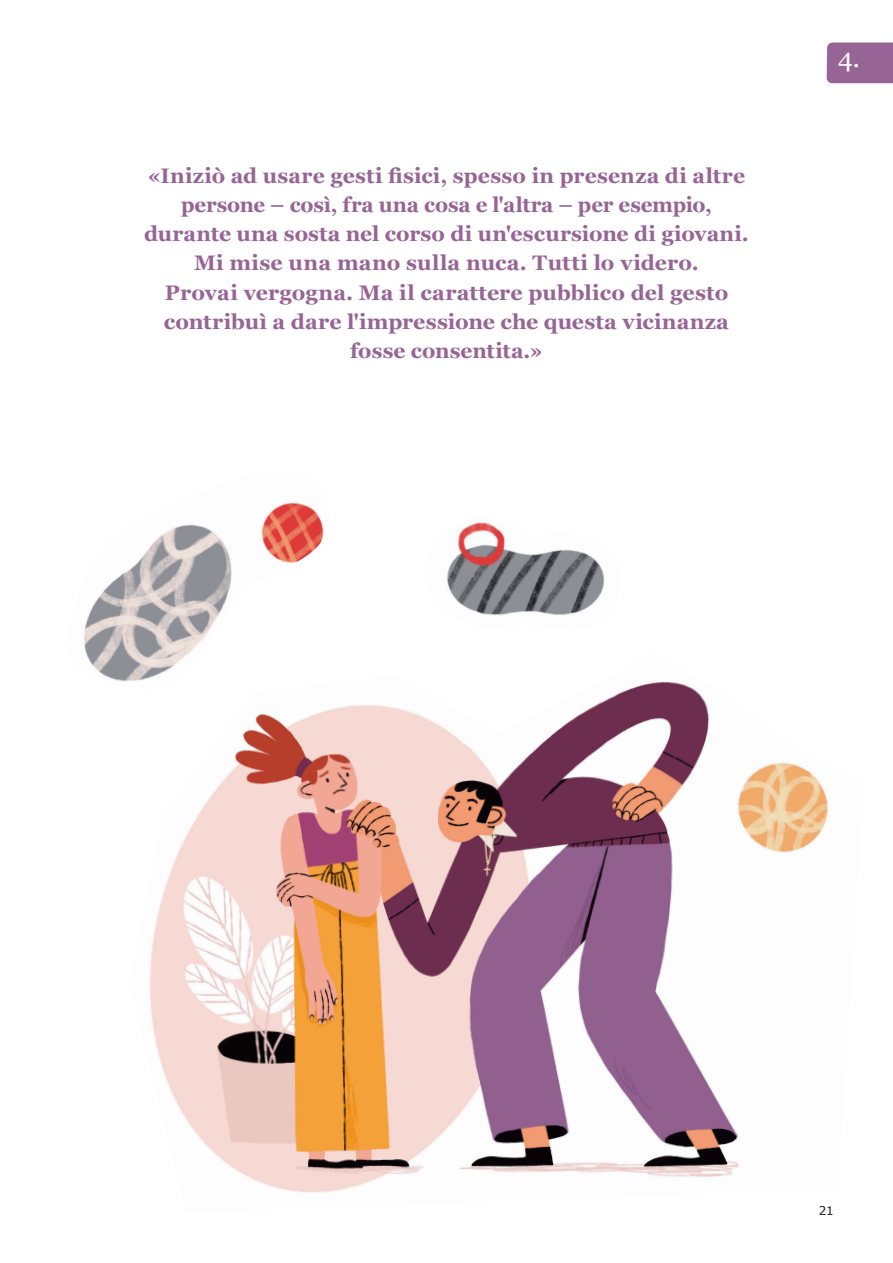
<style>
.page{position:relative;width:893px;height:1263px;background:#fff}
.page>*{position:absolute;margin:0;border:0;box-sizing:border-box;transform-origin:0 0}
.t1{font:26.1px "Georgia";color:#fff}
.t2{font:700 21px/29.2px "Georgia";letter-spacing:.005em;color:#976595;text-align:center}
.t3{font:12px "Verdana";color:#231f20}
</style>
<div class="page">
<img style="left:150px;top:681px;width:679px;height:512px">
<img style="left:446px;top:522px;width:159px;height:94px">
<img style="left:84px;top:502px;width:250px;height:197px">
<div style="left:826px;top:42px;width:67px;height:42px;background:#976595"></div>
<p class="t2" style="left:144px;top:160px;width:606px">«Iniziò ad usare gesti fisici, spesso in presenza di altre persone – così, fra una cosa e l'altra – per esempio, durante una sosta nel corso di un'escursione di giovani.<br>Mi mise una mano sulla nuca. Tutti lo videro.<br>Provai vergogna. Ma il carattere pubblico del gesto contribuì a dare l'impressione che questa vicinanza fosse consentita.»</p>
<p class="t1" style="left:838px;top:39px;width:23px">4.</p>
<p class="t3" style="left:819px;top:1203px;width:16px">21</p>
</div>
